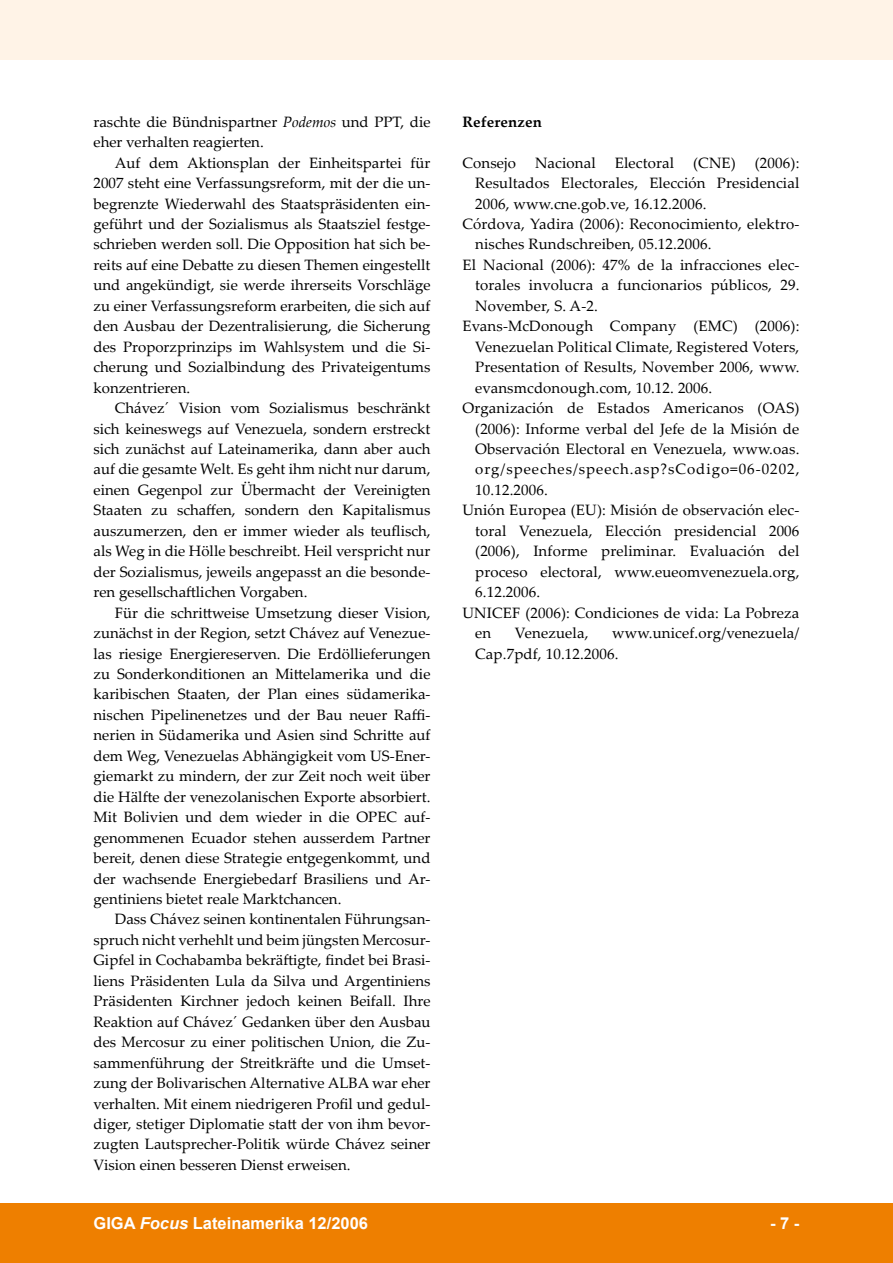
<style>
.page{position:relative;width:893px;height:1263px;background:#fff}
.page>*{position:absolute;margin:0;border:0;box-sizing:border-box;transform-origin:0 0}
.t1{font:700 16.5px "Arial";color:#fff}
.t2{font:15px/20.4px "Palatino Linotype";letter-spacing:.01em;color:#000;text-align:justify}
.t3{font:15px "Palatino Linotype";letter-spacing:.065em;color:#000}
.t4{font:700 15px "Palatino Linotype";letter-spacing:.01em;color:#000}
.s1{font-style:italic}
</style>
<div class="page">
<div style="left:0;top:1203px;width:893px;height:60px;background:#ee7f00"></div>
<div style="left:0;top:0;width:893px;height:60px;background:#fff3e7"></div>
<p class="t2" style="left:94px;top:111px;width:338px">raschte die Bündnispartner <span class="s1">Podemos</span> und PPT, die eher verhalten reagierten.</p>
<p class="t2" style="left:94px;top:152px;width:338px;text-indent:21px">Auf dem Aktionsplan der Einheitspartei für 2007 steht eine Verfassungsreform, mit der die un&shy;begrenzte Wiederwahl des Staatspräsidenten ein&shy;geführt und der Sozialismus als Staatsziel festge&shy;schrieben werden soll. Die Opposition hat sich be&shy;reits auf eine Debatte zu diesen Themen eingestellt und angekündigt, sie werde ihrerseits Vorschläge zu einer Verfassungsreform erarbeiten, die sich auf den Ausbau der Dezentralisierung, die Sicherung des Proporzprinzips im Wahlsystem und die Si&shy;cherung und Sozialbindung des Privateigentums konzentrieren.</p>
<p class="t2" style="left:94px;top:397px;width:338px;text-indent:21px">Chávez´ Vision vom Sozialismus beschränkt sich keineswegs auf Venezuela, sondern erstreckt sich zunächst auf Lateinamerika, dann aber auch auf die gesamte Welt. Es geht ihm nicht nur darum, einen Gegenpol zur Übermacht der Vereinigten Staaten zu schaffen, sondern den Kapitalismus auszumerzen, den er immer wieder als teuflisch, als Weg in die Hölle beschreibt. Heil verspricht nur der Sozialismus, jeweils angepasst an die besonde&shy;ren gesellschaftlichen Vorgaben.</p>
<p class="t2" style="left:94px;top:602px;width:338px;text-indent:21px">Für die schrittweise Umsetzung dieser Vision, zunächst in der Region, setzt Chávez auf Venezue&shy;las riesige Energiereserven. Die Erdöllieferungen zu Sonderkonditionen an Mittelamerika und die karibischen Staaten, der Plan eines südamerika&shy;nischen Pipelinenetzes und der Bau neuer Raffi&shy;nerien in Südamerika und Asien sind Schritte auf dem Weg, Venezuelas Abhängigkeit vom US-Ener&shy;giemarkt zu mindern, der zur Zeit noch weit über die Hälfte der venezolanischen Exporte absorbiert.<br>Mit Bolivien und dem wieder in die OPEC auf&shy;genommenen Ecuador stehen ausserdem Partner bereit, denen diese Strategie entgegenkommt, und der wachsende Energiebedarf Brasiliens und Ar&shy;gentiniens bietet reale Marktchancen.</p>
<p class="t2" style="left:94px;top:908px;width:338px;text-indent:21px">Dass Chávez seinen kontinentalen Führungsan&shy;spruch nicht verhehlt und beim jüngsten Mercosur-Gipfel in Cochabamba bekräftigte, findet bei Brasi&shy;liens Präsidenten Lula da Silva und Argentiniens Präsidenten Kirchner jedoch keinen Beifall. Ihre Reaktion auf Chávez´ Gedanken über den Ausbau des Mercosur zu einer politischen Union, die Zu&shy;sammenführung der Streitkräfte und die Umset&shy;zung der Bolivarischen Alternative ALBA war eher verhalten. Mit einem niedrigeren Profil und gedul&shy;diger, stetiger Diplomatie statt der von ihm bevor&shy;zugten Lautsprecher-Politik würde Chávez seiner Vision einen besseren Dienst erweisen.</p>
<p class="t4" style="left:462px;top:111px;width:81px">Referenzen</p>
<p class="t2" style="left:462px;top:152px;width:55px">Consejo</p>
<p class="t2" style="left:535px;top:152px;width:62px">Nacional</p>
<p class="t2" style="left:615px;top:152px;width:61px">Electoral</p>
<p class="t2" style="left:693px;top:152px;width:44px">(CNE)</p>
<p class="t2" style="left:755px;top:152px;width:46px">(2006):</p>
<p class="t2" style="left:475px;top:172px;width:326px">Resultados Electorales, Elección Presidencial</p>
<p class="t2" style="left:475px;top:193px;width:233px">2006, www.cne.gob.ve, 16.12.2006.</p>
<p class="t2" style="left:462px;top:213px;width:338px">Córdova, Yadira (2006): Reconocimiento, elektro-</p>
<p class="t2" style="left:475px;top:234px;width:238px">nisches Rundschreiben, 05.12.2006.</p>
<p class="t2" style="left:462px;top:254px;width:338px">El Nacional (2006): 47% de la infracciones elec-</p>
<p class="t2" style="left:475px;top:274px;width:326px">torales involucra a funcionarios públicos, 29.</p>
<p class="t2" style="left:475px;top:295px;width:124px">November, S. A-2.</p>
<p class="t2" style="left:462px;top:315px;width:338px">Evans-McDonough Company (EMC) (2006):</p>
<p class="t2" style="left:475px;top:336px;width:326px">Venezuelan Political Climate, Registered Voters,</p>
<p class="t2" style="left:475px;top:356px;width:326px">Presentation of Results, November 2006, www.</p>
<p class="t2" style="left:475px;top:377px;width:239px">evansmcdonough.com, 10.12. 2006.</p>
<p class="t2" style="left:462px;top:397px;width:339px">Organización de Estados Americanos (OAS)</p>
<p class="t2" style="left:475px;top:418px;width:326px">(2006): Informe verbal del Jefe de la Misión de</p>
<p class="t2" style="left:475px;top:438px;width:326px">Observación Electoral en Venezuela, www.oas.</p>
<p class="t3" style="left:475px;top:459px;width:326px">org/speeches/speech.asp?sCodigo=06-0202,</p>
<p class="t2" style="left:475px;top:479px;width:74px">10.12.2006.</p>
<p class="t2" style="left:462px;top:499px;width:338px">Unión Europea (EU): Misión de observación elec-</p>
<p class="t2" style="left:475px;top:520px;width:326px">toral Venezuela, Elección presidencial 2006</p>
<p class="t2" style="left:475px;top:540px;width:326px">(2006), Informe preliminar. Evaluación del</p>
<p class="t2" style="left:475px;top:561px;width:326px">proceso electoral, www.eueomvenezuela.org,</p>
<p class="t2" style="left:475px;top:581px;width:67px">6.12.2006.</p>
<p class="t2" style="left:462px;top:602px;width:338px">UNICEF (2006): Condiciones de vida: La Pobreza</p>
<p class="t2" style="left:475px;top:622px;width:18px">en</p>
<p class="t2" style="left:515px;top:622px;width:75px">Venezuela,</p>
<p class="t2" style="left:475px;top:622px;width:326px;text-indent:137px">www.unicef.org/venezuela/<br>Cap.7pdf, 10.12.2006.</p>
<p class="t1" style="left:94px;top:1212px;width:276px">GIGA <span class="s1">Focus</span> Lateinamerika 12/2006</p>
<p class="t1" style="left:770px;top:1212px;width:31px">- -</p>
</div>
